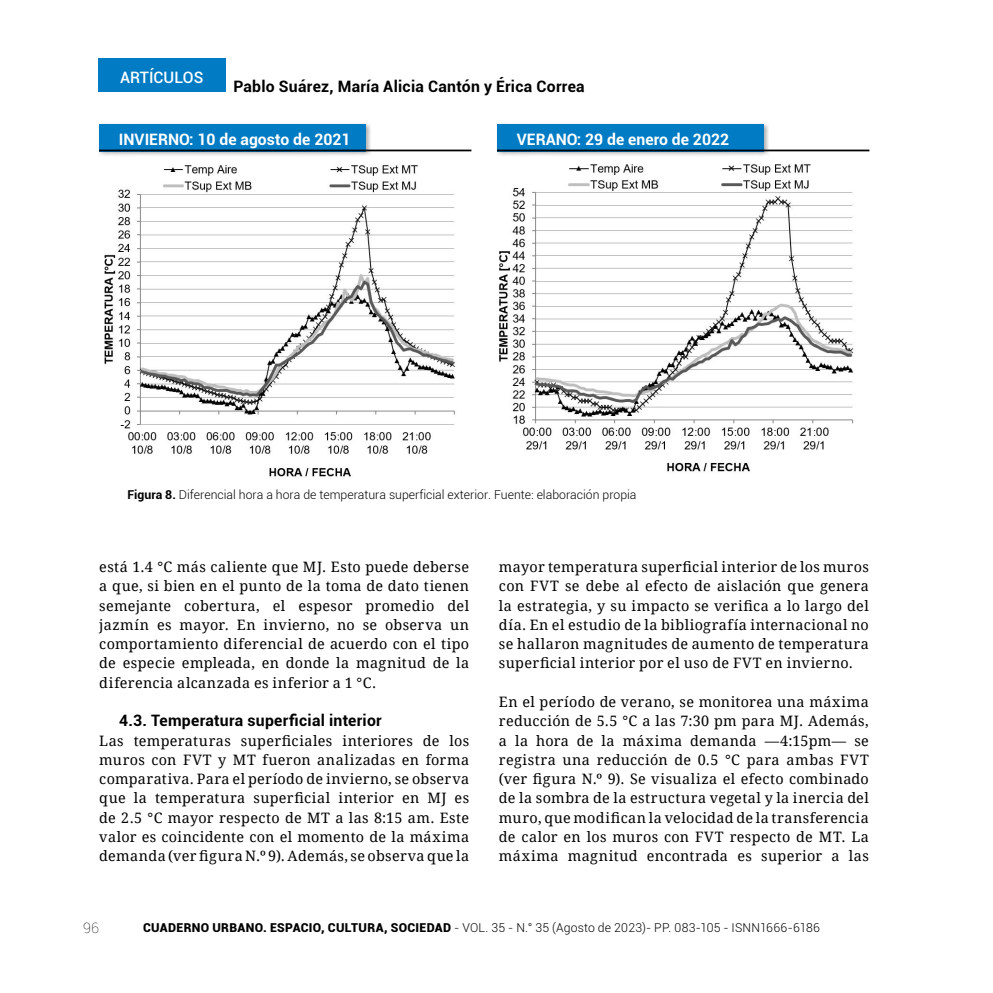
<style>
.page{position:relative;width:993px;height:993px;background:#fff}
.page>*{position:absolute;margin:0;border:0;box-sizing:border-box;transform-origin:0 0}
.Subtítulo_3{font:700 15.75px "Roboto";letter-spacing:.015em;color:#000}
.NÚMERO_TABLA_GRÁFICO{font:700 15.75px "Roboto";color:#fff}
.t1{font:500 15.75px "Roboto";color:#fff}
.TEXTO{font:14.35px/19.2px "Droid Serif";letter-spacing:.025em;color:#000;text-align:justify}
.t2{font:100 14.35px "Roboto";color:#000}
.EPÍGRAFES{font:300 12.25px "Roboto";color:#000}
.s1{font-weight:700}
.s2{font-weight:900}
</style>
<div class="page">
<div style="left:98px;top:59px;width:127px;height:33px;background:#007bc4"></div>
<img style="left:104px;top:165px;width:351px;height:312px">
<div style="left:97px;top:122px;width:275px;height:35px;background:#000;opacity:.3"></div>
<div style="left:99px;top:124px;width:267px;height:27px;background:#007bc4"></div>
<hr style="left:99px;top:149px;width:372px;height:2px;background:#000">
<img style="left:499px;top:164px;width:355px;height:308px">
<div style="left:495px;top:122px;width:274px;height:35px;background:#000;opacity:.3"></div>
<div style="left:497px;top:124px;width:267px;height:27px;background:#007bc4"></div>
<hr style="left:497px;top:149px;width:372px;height:2px;background:#000">
<p class="t1" style="left:120px;top:66px;width:85px">ARTÍCULOS</p>
<p class="Subtítulo_3" style="left:233px;top:75px;width:353px">Pablo Suárez, María Alicia Cantón y Érica Correa</p>
<p class="NÚMERO_TABLA_GRÁFICO" style="left:119px;top:128px;width:233px">INVIERNO: 10 de agosto de 2021</p>
<p class="NÚMERO_TABLA_GRÁFICO" style="left:516px;top:128px;width:214px">VERANO: 29 de enero de 2022</p>
<p class="EPÍGRAFES" style="left:127px;top:486px;width:510px"><span class="s1">Figura 8.</span> Diferencial hora a hora de temperatura superficial exterior. Fuente: elaboración propia</p>
<p class="TEXTO" style="left:99px;top:556px;width:371px">está 1.4 °C más caliente que MJ. Esto puede deberse a que, si bien en el punto de la toma de dato tienen semejante cobertura, el espesor promedio del jazmín es mayor. En invierno, no se observa un comportamiento diferencial de acuerdo con el tipo de especie empleada, en donde la magnitud de la diferencia alcanzada es inferior a 1 °C.</p>
<p class="Subtítulo_3" style="left:119px;top:709px;width:264px">4.3. Temperatura superficial interior</p>
<p class="TEXTO" style="left:99px;top:730px;width:371px">Las temperaturas superficiales interiores de los muros con FVT y MT fueron analizadas en forma comparativa. Para el período de invierno, se observa que la temperatura superficial interior en MJ es de 2.5 °C mayor respecto de MT a las 8:15 am. Este valor es coincidente con el momento de la máxima demanda (ver figura N.º 9). Además, se observa que la</p>
<p class="TEXTO" style="left:499px;top:556px;width:371px">mayor temperatura superficial interior de los muros con FVT se debe al efecto de aislación que genera la estrategia, y su impacto se verifica a lo largo del día. En el estudio de la bibliografía internacional no se hallaron magnitudes de aumento de temperatura superficial interior por el uso de FVT en invierno.</p>
<p class="TEXTO" style="left:499px;top:691px;width:371px">En el período de verano, se monitorea una máxima reducción de 5.5 °C a las 7:30 pm para MJ. Además, a la hora de la máxima demanda —4:15pm— se registra una reducción de 0.5 °C para ambas FVT (ver figura N.º 9). Se visualiza el efecto combinado de la sombra de la estructura vegetal y la inercia del muro, que modifican la velocidad de la transferencia de calor en los muros con FVT respecto de MT. La máxima magnitud encontrada es superior a las</p>
<p class="t2" style="left:83px;top:917px;width:18px">96</p>
<p class="EPÍGRAFES" style="left:143px;top:918px;width:678px"><span class="s2">CUADERNO URBANO. ESPACIO, CULTURA, SOCIEDAD</span> - VOL. 35 - N.° 35 (Agosto de 2023)- PP. 083-105 - ISNN1666-6186</p>
</div>
